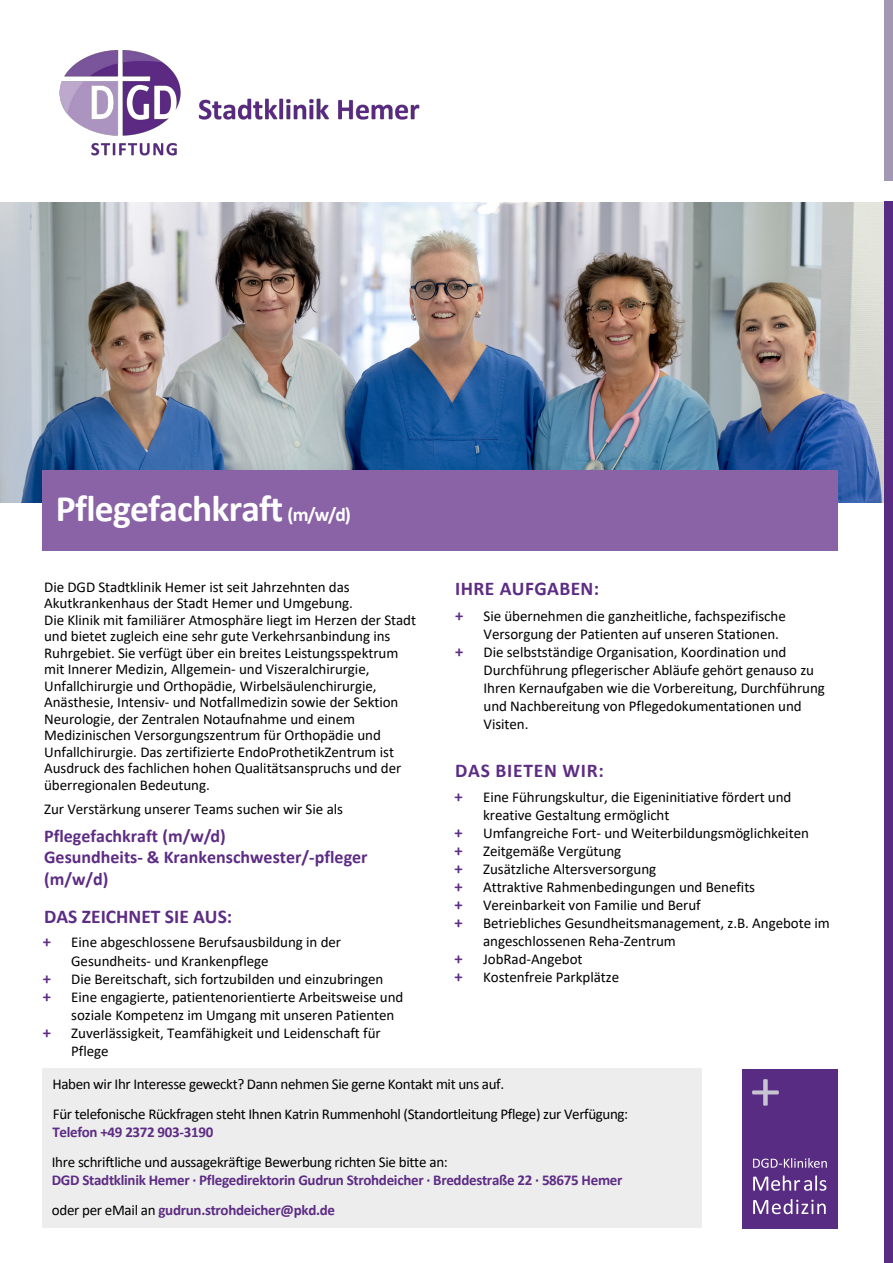
<style>
.page{position:relative;width:893px;height:1263px;background:#fff}
.page>*{position:absolute;margin:0;border:0;box-sizing:border-box;transform-origin:0 0}
.t1{font:700 37.5px "Calibri";letter-spacing:-.02em;color:#fff}
.t2{font:700 19.5px "Calibri";color:#5d2c84}
.t3{font:700 19.5px "Calibri";letter-spacing:.02em;color:#5d2c84}
.t4{font:700 19.5px "Calibri";letter-spacing:.04em;color:#5d2c84}
.t5{font:700 18px/21.6px "Calibri";color:#5d2c84}
.t6{font:15px/16.5px "Calibri";letter-spacing:-.005em;color:#000}
.t7{font:15px/30px "Calibri";letter-spacing:-.025em;color:#000}
.t8{font:700 15px/30px "Calibri";letter-spacing:-.02em;color:#5d2c84}
.s1{font-size:19.5px}
.s2{font-weight:700;font-size:16.5px;color:#5d2c84}
.s3{font-weight:700;color:#5d2c84}
.s4{font-weight:400;color:#000}
</style>
<div class="page">
<img style="left:60px;top:50px;width:359px;height:105px">
<img style="left:0;top:202px;width:884px;height:301px">
<div style="left:884px;top:202px;width:9px;height:1061px;background:#572c82"></div>
<div style="left:884px;top:0;width:9px;height:181px;background:#a298b4"></div>
<div style="left:43px;top:470px;width:795px;height:81px;background:#8963a5"></div>
<div style="left:42px;top:1068px;width:660px;height:159px;background:#ededed"></div>
<div style="left:742px;top:1069px;width:96px;height:160px;background:#572c82"></div>
<svg style="left:752px;top:1079px;width:27px;height:27px"></svg>
<svg style="left:753px;top:1199px;width:73px;height:15px"></svg>
<svg style="left:753px;top:1175px;width:73px;height:16px"></svg>
<svg style="left:753px;top:1158px;width:74px;height:10px"></svg>
<h1 class="t1" style="left:56px;top:482px;width:297px">Pflegefachkraft <span class="s1">(m/w/d)</span></h1>
<p class="t6" style="left:44px;top:578px;width:373px">Die DGD Stadtklinik Hemer ist seit Jahrzehnten das Akutkrankenhaus der Stadt Hemer und Umgebung.<br>Die Klinik mit familiärer Atmosphäre liegt im Herzen der Stadt und bietet zugleich eine sehr gute Verkehrsanbindung ins Ruhrgebiet. Sie verfügt über ein breites Leistungsspektrum mit Innerer Medizin, Allgemein- und Viszeralchirurgie, Unfallchirurgie und Orthopädie, Wirbelsäulenchirurgie, Anästhesie, Intensiv- und Notfallmedizin sowie der Sektion Neurologie, der Zentralen Notaufnahme und einem Medizinischen Versorgungszentrum für Orthopädie und Unfallchirurgie. Das zertifizierte EndoProthetikZentrum ist Ausdruck des fachlichen hohen Qualitätsanspruchs und der überregionalen Bedeutung.</p>
<p class="t6" style="left:44px;top:800px;width:300px">Zur Verstärkung unserer Teams suchen wir Sie als</p>
<p class="t5" style="left:44px;top:824px;width:325px">Pflegefachkraft (m/w/d)<br>Gesundheits- &amp; Krankenschwester/-pfleger (m/w/d)</p>
<h2 class="t2" style="left:44px;top:902px;width:190px">DAS ZEICHNET SIE AUS:</h2>
<p class="t6" style="left:43px;top:933px;width:300px"><span class="s2">+</span> Eine abgeschlossene Berufsausbildung in der</p>
<p class="t6" style="left:71px;top:952px;width:199px">Gesundheits- und Krankenpflege</p>
<p class="t6" style="left:43px;top:970px;width:342px"><span class="s2">+</span> Die Bereitschaft, sich fortzubilden und einzubringen</p>
<p class="t6" style="left:43px;top:988px;width:362px"><span class="s2">+</span> Eine engagierte, patientenorientierte Arbeitsweise und</p>
<p class="t6" style="left:71px;top:1006px;width:325px">soziale Kompetenz im Umgang mit unseren Patienten</p>
<p class="t6" style="left:43px;top:1024px;width:340px"><span class="s2">+</span> Zuverlässigkeit, Teamfähigkeit und Leidenschaft für</p>
<p class="t6" style="left:71px;top:1042px;width:39px">Pflege</p>
<h2 class="t3" style="left:455px;top:575px;width:145px">IHRE AUFGABEN:</h2>
<p class="t6" style="left:455px;top:607px;width:332px"><span class="s2">+</span> Sie übernehmen die ganzheitliche, fachspezifische</p>
<p class="t6" style="left:484px;top:626px;width:297px">Versorgung der Patienten auf unseren Stationen.</p>
<p class="t6" style="left:455px;top:644px;width:333px"><span class="s2">+</span> Die selbstständige Organisation, Koordination und</p>
<p class="t6" style="left:484px;top:662px;width:332px">Durchführung pflegerischer Abläufe gehört genauso zu</p>
<p class="t6" style="left:484px;top:680px;width:343px">Ihren Kernaufgaben wie die Vorbereitung, Durchführung</p>
<p class="t6" style="left:484px;top:698px;width:320px">und Nachbereitung von Pflegedokumentationen und</p>
<p class="t6" style="left:484px;top:716px;width:46px">Visiten.</p>
<h2 class="t4" style="left:455px;top:756px;width:150px">DAS BIETEN WIR:</h2>
<p class="t6" style="left:455px;top:789px;width:338px"><span class="s2">+</span> Eine Führungskultur, die Eigeninitiative fördert und</p>
<p class="t6" style="left:483px;top:807px;width:188px">kreative Gestaltung ermöglicht</p>
<p class="t6" style="left:455px;top:825px;width:356px"><span class="s2">+</span> Umfangreiche Fort- und Weiterbildungsmöglichkeiten</p>
<p class="t6" style="left:455px;top:843px;width:168px"><span class="s2">+</span> Zeitgemäße Vergütung</p>
<p class="t6" style="left:455px;top:861px;width:203px"><span class="s2">+</span> Zusätzliche Altersversorgung</p>
<p class="t6" style="left:455px;top:879px;width:302px"><span class="s2">+</span> Attraktive Rahmenbedingungen und Benefits</p>
<p class="t6" style="left:455px;top:897px;width:248px"><span class="s2">+</span> Vereinbarkeit von Familie und Beruf</p>
<p class="t6" style="left:455px;top:915px;width:377px"><span class="s2">+</span> Betriebliches Gesundheitsmanagement, z.B. Angebote im</p>
<p class="t6" style="left:483px;top:933px;width:194px">angeschlossenen Reha-Zentrum</p>
<p class="t6" style="left:455px;top:951px;width:129px"><span class="s2">+</span> JobRad-Angebot</p>
<p class="t6" style="left:455px;top:969px;width:166px"><span class="s2">+</span> Kostenfreie Parkplätze</p>
<p class="t7" style="left:52px;top:1069px;width:577px">Haben wir Ihr Interesse geweckt? Dann nehmen Sie gerne Kontakt mit uns auf.<br>Für telefonische Rückfragen steht Ihnen Katrin Rummenhohl (Standortleitung Pflege) zur Verfügung:</p>
<p class="t6" style="left:52px;top:1116px;width:398px;line-height:30px"><span class="s3">Tel</span><span class="s3">efon</span> <span class="s3">+49 2372 903-31</span><span class="s3">9</span><span class="s3">0<br></span>Ihre schriftliche und aussagekräftige Bewerbung richten Sie bitte an:</p>
<p class="t8" style="left:52px;top:1164px;width:572px">DGD Stadtklinik Hemer · Pflegedirektorin Gudrun Strohdeicher · Breddestraße 22 · 58675 Hemer <span class="s4">oder per eMail an</span> gudrun.strohdeicher@pkd.de</p>
</div>
